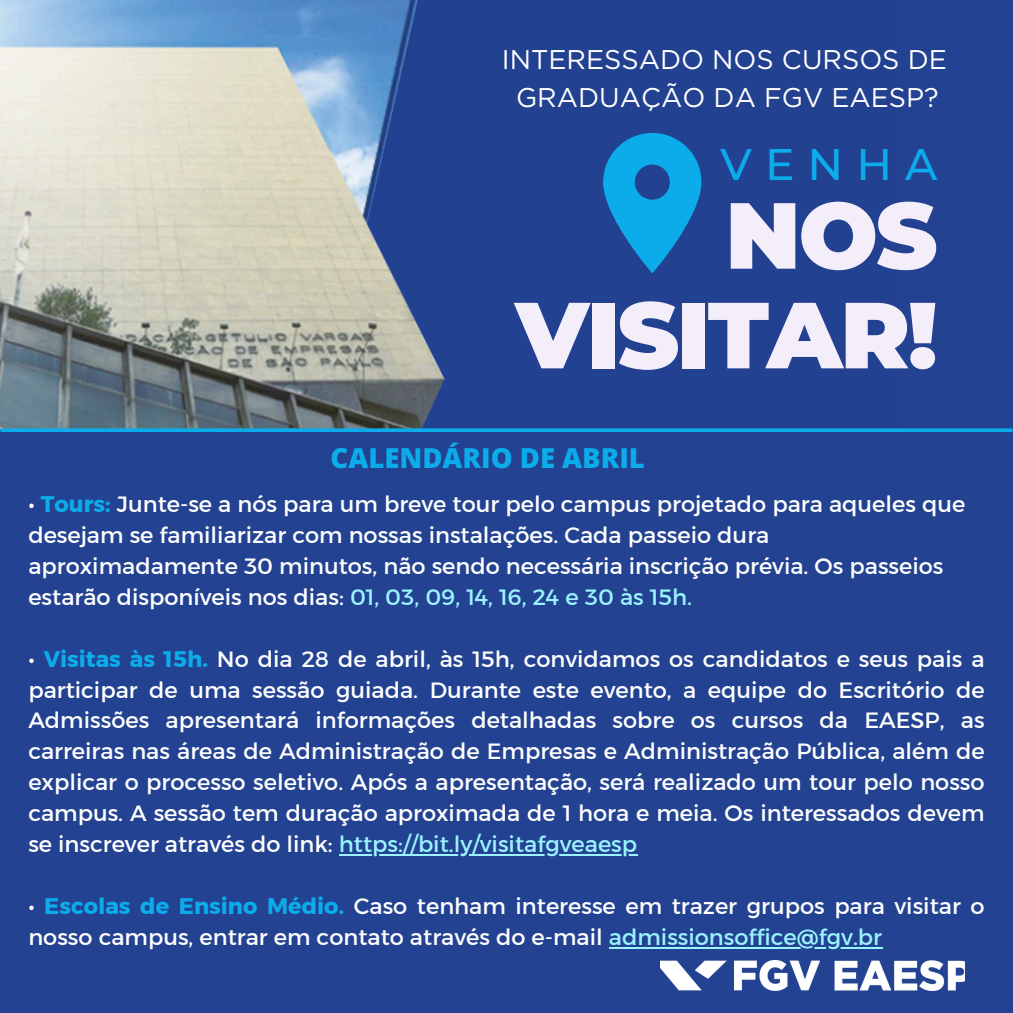
<style>
.page{position:relative;width:1013px;height:1013px;background:#fff}
.page>*{position:absolute;margin:0;border:0;box-sizing:border-box;transform-origin:0 0}
.t1{font:900 93.5px/99.6px "Montserrat";letter-spacing:-.02em;color:#f4edfa;text-align:right}
.t2{font:500 44px "Montserrat";letter-spacing:.295em;color:#0caceb}
.t3{font:800 27.5px "Open Sans";color:#0caceb}
.t4{font:27px/37.6px "Gotham";color:#fff;text-align:center}
.t5{font:22.5px/31px "Kief Montaser Regular";color:#fff}
.s1{font-family:"Kief Montaser Bold";color:#0caceb}
.s2{color:#9bf3ff}
</style>
<div class="page">
<div style="left:0;top:0;width:1012px;height:1012px;background:#234291"></div>
<img style="left:0;top:0;width:702px;height:428px">
<svg style="left:603px;top:133px;width:98px;height:140px"></svg>
<svg style="left:2px;top:428px;width:1009px;height:4px;background:#0fa4e2"></svg>
<hr style="left:339px;top:854px;width:298px;height:2px;background:#9bf3ff">
<hr style="left:609px;top:947px;width:273px;height:1px;background:#9bf3ff">
<img style="left:660px;top:960px;width:304px;height:30px">
<h2 class="t4" style="left:502px;top:40px;width:446px">INTERESSADO NOS CURSOS DE<br>GRADUAÇÃO DA FGV EAESP?</h2>
<h4 class="t2" style="left:720px;top:137px;width:218px">VENHA</h4>
<p class="t1" style="left:515px;top:185px;width:423px">NOS<br>VISITAR!</p>
<p class="t3" style="left:330px;top:438px;width:316px">CALENDÁRIO DE ABRIL</p>
<h1 class="t5" style="left:28px;top:488px;width:938px">• <span class="s1">Tours:</span> Junte-se a nós para um breve tour pelo campus projetado para aqueles que desejam se familiarizar com nossas instalações. Cada passeio dura aproximadamente 30 minutos, não sendo necessária inscrição prévia. Os passeios estarão disponíveis nos dias: <span class="s2">01, 03, 09, 14, 16, 24 e 30 às 15h.</span></h1>
<p class="t5" style="left:28px;top:643px;width:957px;text-align:justify">• <span class="s1">Visitas às 15h.</span> No dia 28 de abril, às 15h, convidamos os candidatos e seus pais a participar de uma sessão guiada. Durante este evento, a equipe do Escritório de Admissões apresentará informações detalhadas sobre os cursos da EAESP, as carreiras nas áreas de Administração de Empresas e Administração Pública, além de explicar o processo seletivo. Após a apresentação, será realizado um tour pelo nosso campus. A sessão tem duração aproximada de 1 hora e meia. Os interessados devem se inscrever através do link: <span class="s2">https://bit.ly/visitafgveaesp</span></p>
<h3 class="t5" style="left:28px;top:890px;width:957px">• <span class="s1">Escolas de Ensino Médio.</span> Caso tenham interesse em trazer grupos para visitar o nosso campus, entrar em contato através do e-mail <span class="s2">admissionsoffice@fgv.br</span></h3>
</div>
